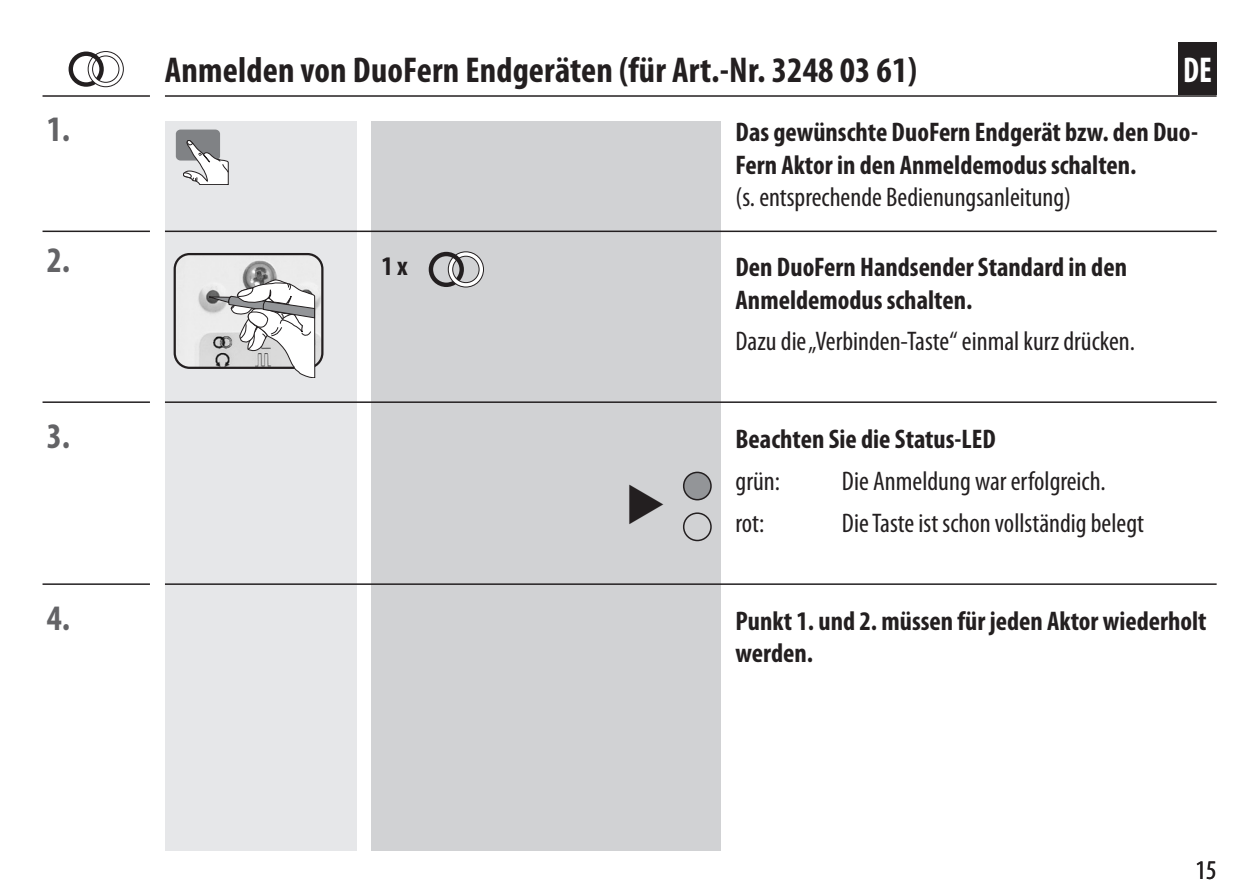
<style>
.page{position:relative;width:1259px;height:893px;background:#fff}
.page>*{position:absolute;margin:0;border:0;box-sizing:border-box;transform-origin:0 0}
.Kapitelüberschriften{font:700 condensed 36px "Myriad Pro";letter-spacing:.005em;color:#231f20}
.t1{font:700 condensed 36px "Myriad Pro";color:#636366}
.t2{font:700 condensed 36px "Myriad Pro";color:#fff;scale:.9 1}
.Handlungsschritte_Fe{font:700 condensed 27px/32.4px "Myriad Pro";color:#231f20}
.Fließtext_-_DE{font:condensed 27px "Myriad Pro";color:#231f20}
</style>
<div class="page">
<hr style="left:165px;top:95px;width:1051px;height:2px;background:#231f20">
<hr style="left:43px;top:95px;width:107px;height:2px;background:#231f20">
<div style="left:165px;top:121px;width:191px;height:730px;background:#e6e7e9"></div>
<div style="left:372px;top:121px;width:349px;height:730px;background:#d1d2d4"></div>
<div style="left:1178px;top:42px;width:38px;height:53px;background:#231f20"></div>
<div style="left:176px;top:130px;width:44px;height:31px;background:#808285;border-radius:5px"></div>
<svg style="left:183px;top:140px;width:45px;height:45px"></svg>
<hr style="left:165px;top:231px;width:1051px;height:1px;background:#231f20">
<hr style="left:43px;top:231px;width:107px;height:1px;background:#231f20">
<div style="left:683px;top:472px;width:28px;height:28px;background:#939598;border-radius:50%"></div>
<div style="left:683px;top:472px;width:29px;height:28px;border:2px solid #231f20;border-radius:50%"></div>
<div style="left:683px;top:512px;width:29px;height:29px;border:2px solid #231f20;border-radius:50%"></div>
<hr style="left:165px;top:401px;width:1051px;height:2px;background:#231f20">
<hr style="left:43px;top:401px;width:107px;height:2px;background:#231f20">
<hr style="left:165px;top:583px;width:1051px;height:2px;background:#231f20">
<hr style="left:43px;top:583px;width:107px;height:2px;background:#231f20">
<img style="left:175px;top:255px;width:147px;height:113px">
<div style="left:174px;top:253px;width:149px;height:116px;border:2px solid #231f20;border-radius:15px"></div>
<svg style="left:209px;top:280px;width:106px;height:98px"></svg>
<svg style="left:429px;top:251px;width:55px;height:37px"></svg>
<svg style="left:69px;top:51px;width:55px;height:36px"></svg>
<p class="t1" style="left:47px;top:109px;width:25px">1.</p>
<p class="t1" style="left:47px;top:240px;width:25px">2.</p>
<p class="t1" style="left:47px;top:416px;width:25px">3.</p>
<p class="t1" style="left:47px;top:598px;width:25px">4.</p>
<p class="Kapitelüberschriften" style="left:165px;top:51px;width:753px">Anmelden von DuoFern Endgeräten (für Art.-Nr. 3248 03 61)</p>
<p class="Handlungsschritte_Fe" style="left:735px;top:116px;width:464px">Das gewünschte DuoFern Endgerät bzw. den Duo-<br>Fern Aktor in den Anmeldemodus schalten.</p>
<p class="Fließtext_-_DE" style="left:735px;top:182px;width:337px">(s. entsprechende Bedienungsanleitung)</p>
<h1 class="t2" style="left:1183px;top:50px;width:34px">DE</h1>
<p class="Handlungsschritte_Fe" style="left:381px;top:250px;width:28px">1 x</p>
<p class="Handlungsschritte_Fe" style="left:735px;top:252px;width:393px">Den DuoFern Handsender Standard in den<br>Anmeldemodus schalten.</p>
<p class="Fließtext_-_DE" style="left:735px;top:327px;width:401px">Dazu die „Verbinden-Taste“ einmal kurz drücken.</p>
<p class="Handlungsschritte_Fe" style="left:735px;top:423px;width:262px">Beachten Sie die Status-LED</p>
<p class="Fließtext_-_DE" style="left:735px;top:466px;width:46px">grün:</p>
<p class="Fließtext_-_DE" style="left:842px;top:466px;width:265px">Die Anmeldung war erfolgreich.</p>
<p class="Fließtext_-_DE" style="left:735px;top:508px;width:30px">rot:</p>
<p class="Fließtext_-_DE" style="left:842px;top:508px;width:304px">Die Taste ist schon vollständig belegt</p>
<p class="Handlungsschritte_Fe" style="left:735px;top:605px;width:472px">Punkt 1. und 2. müssen für jeden Aktor wiederholt werden.</p>
<p class="Fließtext_-_DE" style="left:1195px;top:856px;width:23px">15</p>
</div>
